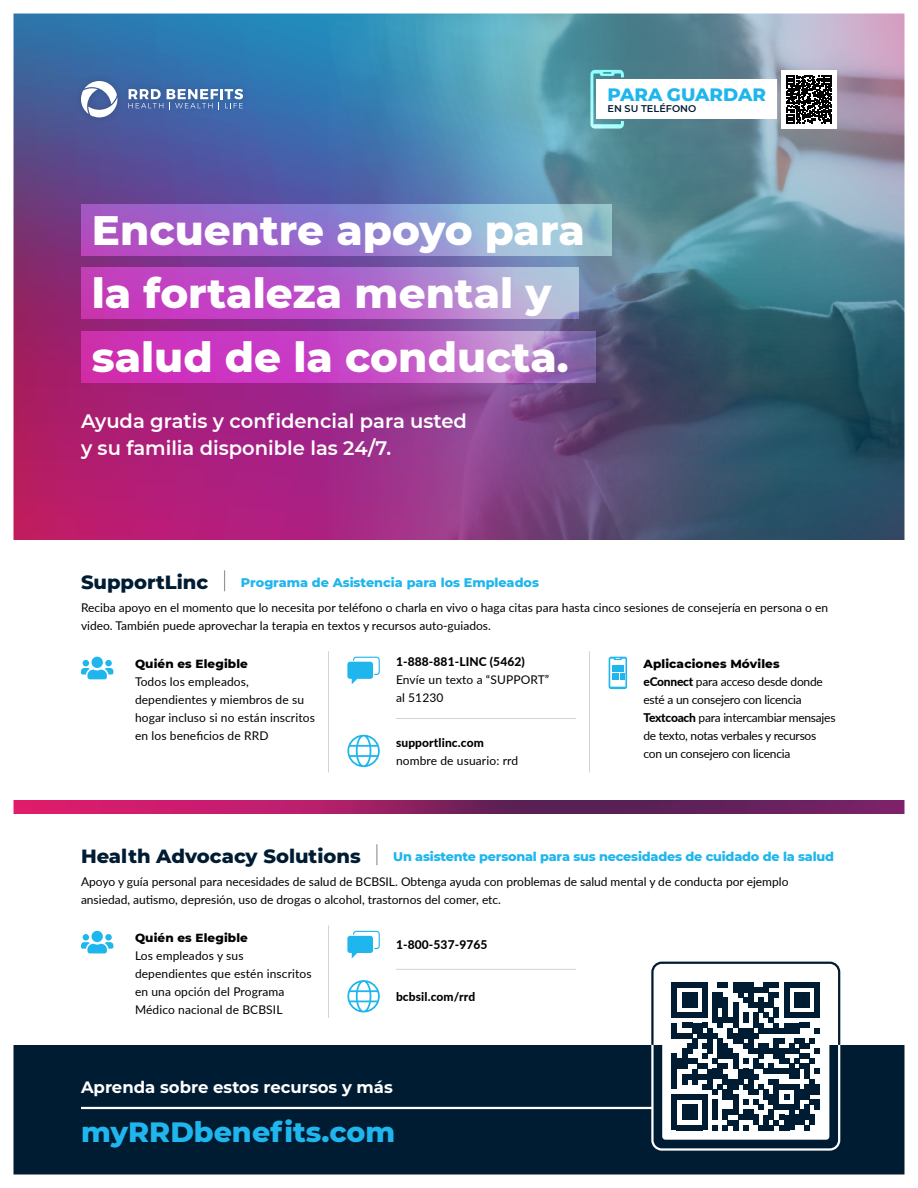
<style>
.page{position:relative;width:918px;height:1188px;background:#fff}
.page>*{position:absolute;margin:0;border:0;box-sizing:border-box;transform-origin:0 0}
.t1{font:800 42px/63.6px "Montserrat";color:#fff}
.t2{font:800 28.5px "Montserrat";color:#1fb6ed}
.t3{font:600 19.5px/27px "Montserrat";color:#fff}
.t4{font:800 18.3px "Montserrat";color:#1fb6ed}
.t5{font:700 16.5px "Montserrat";color:#fff}
.t6{font:800 12.75px "Montserrat";letter-spacing:-.015em;color:#1fb6ed}
.t7{font:12px/18px "Lato";color:#000}
.t8{font:12px/18px "Lato";letter-spacing:-.02em;color:#000}
.t9{font:800 12px "Lato";letter-spacing:.01em;color:#000}
.t10{font:800 12px "Montserrat";letter-spacing:.01em;color:#000}
.t11{font:600 9.75px "Montserrat";color:#001c33}
.s1{font-size:19.5px;color:#001c33}
.s2{font-weight:100;font-size:22.5px;color:#000}
.s3{font-weight:800}
</style>
<div class="page">
<img style="left:13px;top:13px;width:892px;height:1162px">
<h3 class="t4" style="left:607px;top:81px;width:160px">PARA GUARDAR</h3>
<p class="t11" style="left:607px;top:101px;width:90px">EN SU TELÉFONO</p>
<h1 class="t1" style="left:92px;top:195px;width:494px">Encuentre apoyo para la fortaleza mental y salud de la conducta.</h1>
<h3 class="t3" style="left:81px;top:407px;width:388px">Ayuda gratis y confidencial para usted y su familia disponible las 24/7.</h3>
<p class="t6" style="left:81px;top:573px;width:460px"><span class="s1">SupportLinc</span> <span class="s2">|</span> Programa de Asistencia para los Empleados</p>
<p class="t7" style="left:81px;top:598px;width:749px">Reciba apoyo en el momento que lo necesita por teléfono o charla en vivo o haga citas para hasta cinco sesiones de consejería en persona o en video. También puede aprovechar la terapia en textos y recursos auto-guiados.</p>
<p class="t10" style="left:135px;top:655px;width:114px">Quién es Elegible</p>
<p class="t7" style="left:135px;top:672px;width:181px">Todos los empleados, dependientes y miembros de su hogar incluso si no están inscritos en los beneficios de RRD</p>
<p class="t9" style="left:396px;top:653px;width:130px">1-888-881-LINC (5462)</p>
<p class="t7" style="left:396px;top:670px;width:155px">Envíe un texto a “SUPPORT” al 51230</p>
<p class="t9" style="left:396px;top:733px;width:89px">supportlinc.com</p>
<p class="t7" style="left:396px;top:751px;width:124px">nombre de usuario: rrd</p>
<p class="t10" style="left:644px;top:655px;width:138px">Aplicaciones Móviles</p>
<p class="t8" style="left:644px;top:672px;width:194px"><span class="s3">eConnect</span> para acceso desde donde esté a un consejero con licencia <span class="s3">Textcoach</span> para intercambiar mensajes de texto, notas verbales y recursos con un consejero con licencia</p>
<p class="t6" style="left:81px;top:847px;width:755px"><span class="s1">Health Advocacy Solutions</span> <span class="s2">|</span> Un asistente personal para sus necesidades de cuidado de la salud</p>
<p class="t7" style="left:81px;top:872px;width:709px">Apoyo y guía personal para necesidades de salud de BCBSIL. Obtenga ayuda con problemas de salud mental y de conducta por ejemplo ansiedad, autismo, depresión, uso de drogas o alcohol, trastornos del comer, etc.</p>
<p class="t10" style="left:135px;top:929px;width:114px">Quién es Elegible</p>
<p class="t7" style="left:135px;top:947px;width:178px">Los empleados y sus dependientes que estén inscritos en una opción del Programa<br>Médico nacional de BCBSIL</p>
<p class="t9" style="left:396px;top:936px;width:93px">1-800-537-9765</p>
<p class="t9" style="left:396px;top:988px;width:81px">bcbsil.com/rrd</p>
<h3 class="t5" style="left:81px;top:1076px;width:313px">Aprenda sobre estos recursos y más</h3>
<h2 class="t2" style="left:81px;top:1111px;width:316px">myRRDbenefits.com</h2>
</div>
